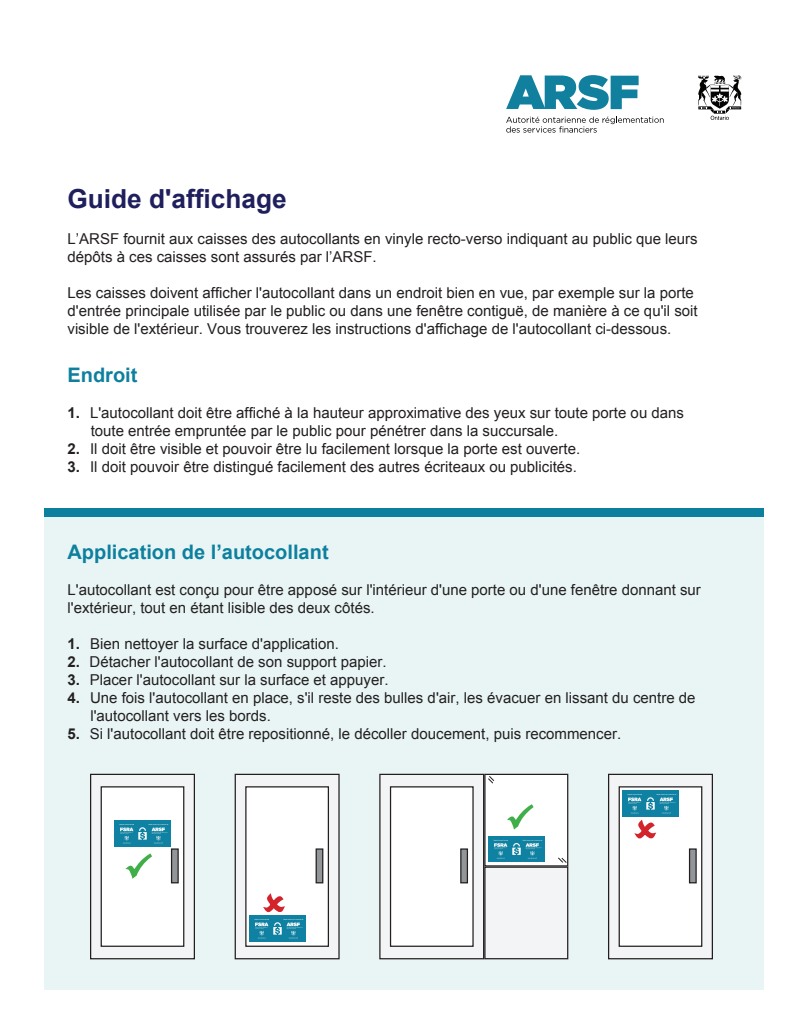
<style>
.page{position:relative;width:810px;height:1035px;background:#fff}
.page>*{position:absolute;margin:0;border:0;box-sizing:border-box;transform-origin:0 0}
.t1{font:700 26.25px "Arial";color:#201f5e}
.t2{font:700 20px "Arial";color:#0d809f}
.t3{font:15px/18px "Arial";color:#231f20}
.s1{font-weight:700}
</style>
<div class="page">
<div style="left:44px;top:514px;width:720px;height:475px;background:#e9f5f5"></div>
<div style="left:44px;top:508px;width:720px;height:9px;background:#0d809f"></div>
<svg style="left:506px;top:75px;width:133px;height:35px"></svg>
<svg style="left:506px;top:117px;width:158px;height:16px"></svg>
<div style="left:235px;top:774px;width:104px;height:185px;background:#f3f4f5"></div>
<div style="left:235px;top:774px;width:105px;height:185px;border:1px solid #231f20"></div>
<div style="left:246px;top:787px;width:82px;height:159px;background:#fff"></div>
<div style="left:245px;top:786px;width:84px;height:161px;border:1px solid #231f20"></div>
<div style="left:316px;top:849px;width:7px;height:34px;background:#939698"></div>
<div style="left:316px;top:848px;width:7px;height:35px;border:1px solid #231f20"></div>
<svg style="left:263px;top:893px;width:22px;height:20px"></svg>
<div style="left:380px;top:774px;width:104px;height:185px;background:#f3f4f5"></div>
<div style="left:379px;top:774px;width:105px;height:185px;border:1px solid #231f20"></div>
<div style="left:391px;top:787px;width:82px;height:159px;background:#fff"></div>
<div style="left:390px;top:786px;width:84px;height:161px;border:1px solid #231f20"></div>
<div style="left:461px;top:849px;width:6px;height:34px;background:#939698"></div>
<div style="left:460px;top:848px;width:8px;height:35px;border:1px solid #231f20"></div>
<div style="left:485px;top:774px;width:83px;height:92px;background:#fff"></div>
<div style="left:484px;top:774px;width:84px;height:93px;border:1px solid #231f20"></div>
<div style="left:485px;top:867px;width:83px;height:92px;background:#f3f4f5"></div>
<div style="left:484px;top:867px;width:84px;height:92px;border:1px solid #231f20"></div>
<svg style="left:488px;top:776px;width:6px;height:8px"></svg>
<svg style="left:558px;top:857px;width:9px;height:6px"></svg>
<svg style="left:507px;top:804px;width:27px;height:26px"></svg>
<div style="left:91px;top:774px;width:103px;height:185px;background:#f3f4f5"></div>
<div style="left:90px;top:774px;width:105px;height:185px;border:1px solid #231f20"></div>
<div style="left:101px;top:787px;width:83px;height:159px;background:#fff"></div>
<div style="left:101px;top:786px;width:83px;height:161px;border:1px solid #231f20"></div>
<div style="left:172px;top:849px;width:6px;height:34px;background:#939698"></div>
<div style="left:171px;top:848px;width:8px;height:35px;border:1px solid #231f20"></div>
<svg style="left:125px;top:853px;width:27px;height:26px"></svg>
<div style="left:609px;top:774px;width:103px;height:185px;background:#f3f4f5"></div>
<div style="left:608px;top:774px;width:105px;height:185px;border:1px solid #231f20"></div>
<div style="left:619px;top:787px;width:83px;height:159px;background:#fff"></div>
<div style="left:619px;top:786px;width:83px;height:161px;border:1px solid #231f20"></div>
<div style="left:690px;top:849px;width:6px;height:34px;background:#939698"></div>
<div style="left:689px;top:848px;width:8px;height:35px;border:1px solid #231f20"></div>
<svg style="left:634px;top:819px;width:23px;height:20px"></svg>
<img style="left:114px;top:820px;width:56px;height:26px">
<img style="left:250px;top:916px;width:55px;height:26px">
<img style="left:488px;top:836px;width:56px;height:26px">
<img style="left:622px;top:790px;width:56px;height:26px">
<svg style="left:698px;top:75px;width:43px;height:45px"></svg>
<h1 class="t1" style="left:68px;top:181px;width:221px">Guide d'affichage</h1>
<p class="t3" style="left:68px;top:230px;width:632px">L’ARSF fournit aux caisses des autocollants en vinyle recto-verso indiquant au public que leurs dépôts à ces caisses sont assurés par l’ARSF.</p>
<p class="t3" style="left:68px;top:284px;width:632px">Les caisses doivent afficher l'autocollant dans un endroit bien en vue, par exemple sur la porte d'entrée principale utilisée par le public ou dans une fenêtre contiguë, de manière à ce qu'il soit visible de l'extérieur. Vous trouverez les instructions d'affichage de l'autocollant ci-dessous.</p>
<h2 class="t2" style="left:68px;top:362px;width:71px">Endroit</h2>
<p class="t3" style="left:91px;top:404px;width:595px;text-indent:-23px"><span class="s1">1.</span> L'autocollant doit être affiché à la hauteur approximative des yeux sur toute porte ou dans toute entrée empruntée par le public pour pénétrer dans la succursale.</p>
<p class="t3" style="left:68px;top:440px;width:514px"><span class="s1">2.</span> Il doit être visible et pouvoir être lu facilement lorsque la porte est ouverte.</p>
<p class="t3" style="left:68px;top:458px;width:511px"><span class="s1">3.</span> Il doit pouvoir être distingué facilement des autres écriteaux ou publicités.</p>
<h2 class="t2" style="left:68px;top:538px;width:263px">Application de l’autocollant</h2>
<p class="t3" style="left:68px;top:581px;width:635px">L'autocollant est conçu pour être apposé sur l'intérieur d'une porte ou d'une fenêtre donnant sur l'extérieur, tout en étant lisible des deux côtés.</p>
<p class="t3" style="left:68px;top:635px;width:273px"><span class="s1">1.</span> Bien nettoyer la surface d'application.</p>
<p class="t3" style="left:68px;top:653px;width:321px"><span class="s1">2.</span> Détacher l'autocollant de son support papier.</p>
<p class="t3" style="left:68px;top:671px;width:323px"><span class="s1">3.</span> Placer l'autocollant sur la surface et appuyer.</p>
<p class="t3" style="left:68px;top:689px;width:630px"><span class="s1">4.</span> Une fois l'autocollant en place, s'il reste des bulles d'air, les évacuer en lissant du centre de</p>
<p class="t3" style="left:90px;top:707px;width:182px">l'autocollant vers les bords.</p>
<p class="t3" style="left:68px;top:725px;width:555px"><span class="s1">5.</span> Si l'autocollant doit être repositionné, le décoller doucement, puis recommencer.</p>
</div>
